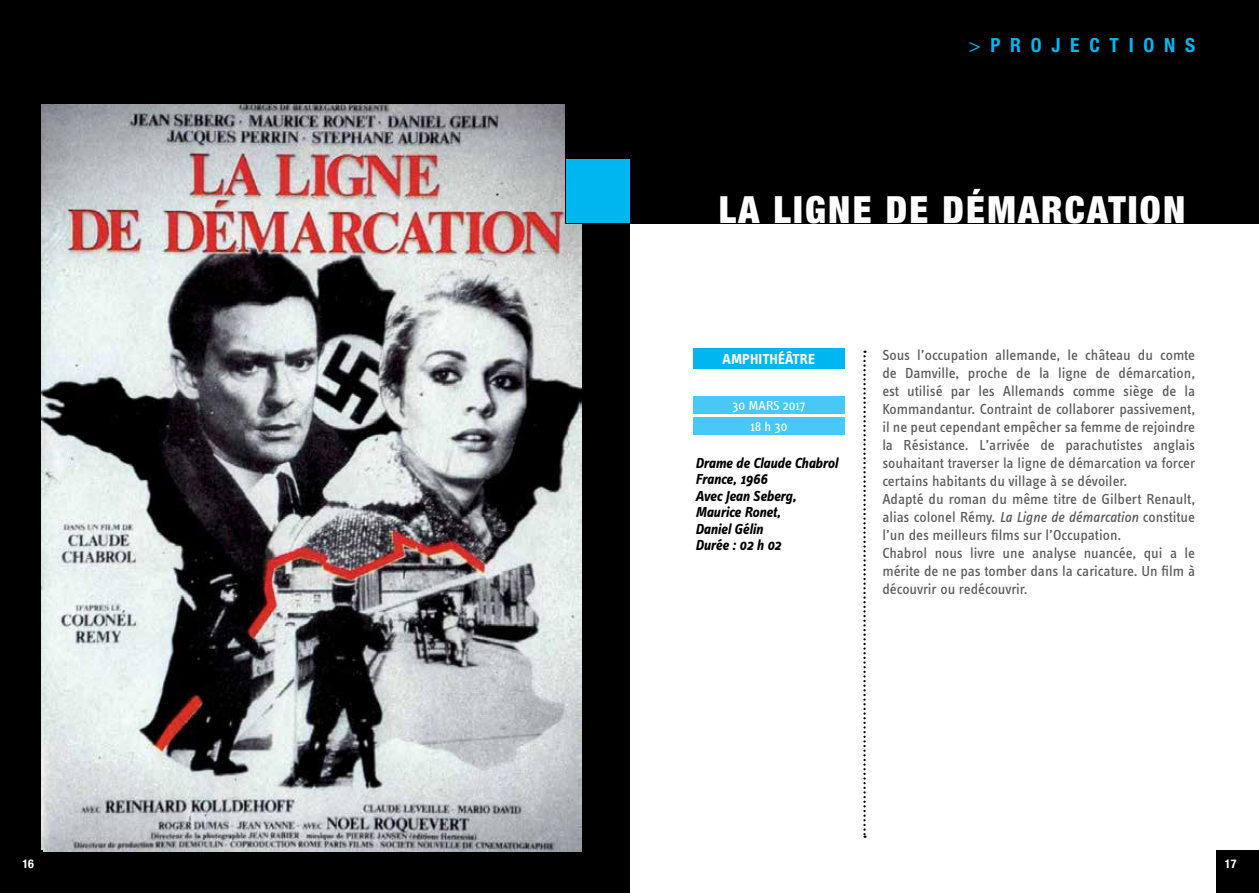
<style>
.page{position:relative;width:1259px;height:893px;background:#fff}
.page>*{position:absolute;margin:0;border:0;box-sizing:border-box;transform-origin:0 0}
.t1{font:900 condensed 37.5px "Helvetica Neue LT Std";letter-spacing:.06em;color:#fff}
.t2{font:700 condensed 19.5px "Helvetica Neue LT Std";letter-spacing:.5em;color:#00b6f1}
.t3{font:15px/18px "Info Text";color:#58595b}
.t4{font:italic 700 15px/16.5px "Info Text";color:#000}
.t5{font:700 15px "Info Text";color:#fff}
.t6{font:13.5px/20.4px "Info Text";letter-spacing:-.005em;color:#fff;text-align:center}
.t7{font:700 condensed 12px "Helvetica Neue LT Std";color:#fff}
.s1{font-weight:400}
.s2{font-style:italic}
</style>
<div class="page">
<div style="left:0;top:0;width:629px;height:893px;background:#000"></div>
<img style="left:41px;top:105px;width:540px;height:747px">
<div style="left:566px;top:0;width:693px;height:223px;background:#000"></div>
<svg style="left:863px;top:351px;width:2px;height:487px"></svg>
<div style="left:566px;top:159px;width:63px;height:64px;background:#00b6f1"></div>
<div style="left:693px;top:349px;width:151px;height:20px;background:#00b6f1"></div>
<div style="left:693px;top:396px;width:151px;height:18px;background:#47c8f5"></div>
<div style="left:693px;top:417px;width:151px;height:17px;background:#47c8f5"></div>
<div style="left:0;top:850px;width:43px;height:43px;background:#000"></div>
<div style="left:1216px;top:850px;width:43px;height:43px;background:#000"></div>
<h2 class="t2" style="left:969px;top:33px;width:228px"><span class="s1">&gt;</span>PROJECTIONS</h2>
<h1 class="t1" style="left:719px;top:187px;width:468px">LA LIGNE DE DÉMARCATION</h1>
<p class="t5" style="left:722px;top:351px;width:94px">AMPHITHÉÂTRE</p>
<p class="t6" style="left:732px;top:396px;width:74px">30 MARS 2017<br>18 h 30</p>
<p class="t4" style="left:695px;top:454px;width:144px">Drame de Claude Chabrol<br>France, 1966<br>Avec Jean Seberg,<br>Maurice Ronet,<br>Daniel Gélin<br>Durée : 02 h 02</p>
<p class="t3" style="left:882px;top:346px;width:314px">Sous l’occupation allemande, le château du comte de Damville, proche de la ligne de démarcation, est utilisé par les Allemands comme siège de la Kommandantur. Contraint de collaborer passivement, il ne peut cependant empêcher sa femme de rejoindre la Résistance. L’arrivée de parachutistes anglais souhaitant traverser la ligne de démarcation va forcer certains habitants du village à se dévoiler.<br>Adapté du roman du même titre de Gilbert Renault, alias colonel Rémy. <span class="s2">La Ligne de démarcation</span> constitue l’un des meilleurs films sur l’Occupation.<br>Chabrol nous livre une analyse nuancée, qui a le mérite de ne pas tomber dans la caricature. Un film à découvrir ou redécouvrir.</p>
<p class="t7" style="left:22px;top:856px;width:13px">16</p>
<p class="t7" style="left:1225px;top:856px;width:13px">17</p>
</div>
